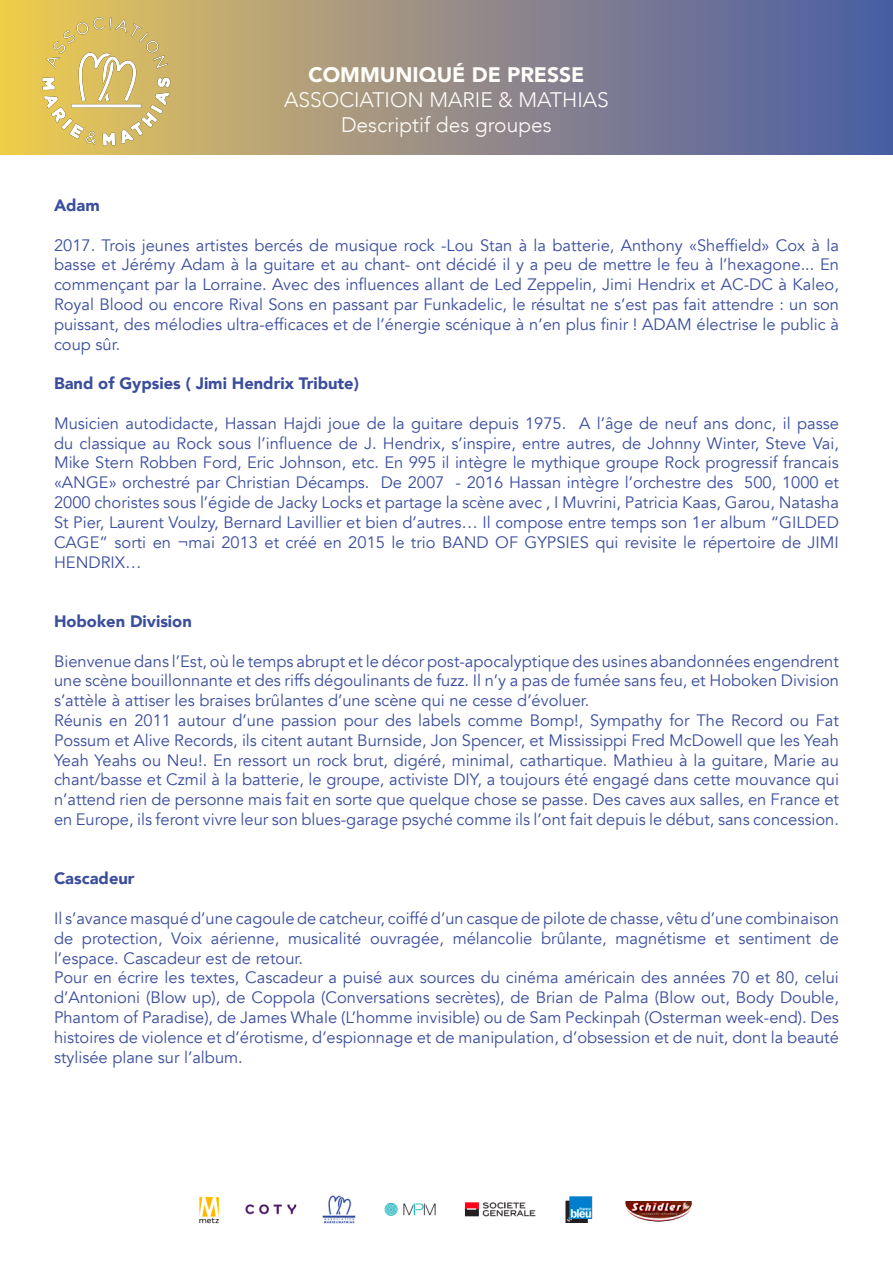
<style>
.page{position:relative;width:893px;height:1263px;background:#fff}
.page>*{position:absolute;margin:0;border:0;box-sizing:border-box;transform-origin:0 0}
.t1{font:300 21px "Avenir";color:#fffefa}
.t2{font:900 21px "Avenir";color:#fffefa}
.t3{font:16.5px/19.8px "Avenir";color:#3b4e9d;text-align:justify}
.t4{font:900 16.5px "Avenir";color:#3b4e9d}
</style>
<div class="page">
<svg style="left:0;top:0;width:893px;height:154px;background:#8f8887"></svg>
<img style="left:35px;top:11px;width:141px;height:141px">
<img style="left:199px;top:1195px;width:494px;height:29px">
<p class="t2" style="left:308px;top:56px;width:278px">COMMUNIQUÉ DE PRESSE</p>
<p class="t1" style="left:284px;top:87px;width:326px">ASSOCIATION MARIE &amp; MATHIAS</p>
<p class="t1" style="left:341px;top:112px;width:212px">Descriptif des groupes</p>
<p class="t4" style="left:54px;top:191px;width:47px">Adam</p>
<p class="t3" style="left:54px;top:235px;width:787px">2017. Trois jeunes artistes bercés de musique rock -Lou Stan à la batterie, Anthony «Sheffield» Cox à la basse et Jérémy Adam à la guitare et au chant- ont décidé il y a peu de mettre le feu à l’hexagone... En commençant par la Lorraine. Avec des influences allant de Led Zeppelin, Jimi Hendrix et AC-DC à Kaleo, Royal Blood ou encore Rival Sons en passant par Funkadelic, le résultat ne s’est pas fait attendre : un son puissant, des mélodies ultra-efficaces et de l’énergie scénique à n’en plus finir ! ADAM électrise le public à coup sûr.</p>
<p class="t4" style="left:54px;top:369px;width:306px">Band of Gypsies ( Jimi Hendrix Tribute)</p>
<p class="t3" style="left:54px;top:414px;width:786px">Musicien autodidacte, Hassan Hajdi joue de la guitare depuis 1975. A l’âge de neuf ans donc, il passe du classique au Rock sous l’influence de J. Hendrix, s’inspire, entre autres, de Johnny Winter, Steve Vai, Mike Stern Robben Ford, Eric Johnson, etc. En 995 il intègre le mythique groupe Rock progressif francais «ANGE» orchestré par Christian Décamps. De 2007 - 2016 Hassan intègre l’orchestre des 500, 1000 et 2000 choristes sous l’égide de Jacky Locks et partage la scène avec , I Muvrini, Patricia Kaas, Garou, Natasha St Pier, Laurent Voulzy, Bernard Lavillier et bien d’autres… Il compose entre temps son 1er album “GILDED CAGE” sorti en ¬mai 2013 et créé en 2015 le trio BAND OF GYPSIES qui revisite le répertoire de JIMI HENDRIX…</p>
<p class="t4" style="left:54px;top:607px;width:139px">Hoboken Division</p>
<p class="t3" style="left:54px;top:651px;width:786px">Bienvenue dans l’Est, où le temps abrupt et le décor post-apocalyptique des usines abandonnées engendrent une scène bouillonnante et des riffs dégoulinants de fuzz. Il n’y a pas de fumée sans feu, et Hoboken Division s’attèle à attiser les braises brûlantes d’une scène qui ne cesse d’évoluer.</p>
<p class="t3" style="left:54px;top:711px;width:786px">Réunis en 2011 autour d’une passion pour des labels comme Bomp!, Sympathy for The Record ou Fat Possum et Alive Records, ils citent autant Burnside, Jon Spencer, et Mississippi Fred McDowell que les Yeah Yeah Yeahs ou Neu!. En ressort un rock brut, digéré, minimal, cathartique. Mathieu à la guitare, Marie au chant/basse et Czmil à la batterie, le groupe, activiste DIY, a toujours été engagé dans cette mouvance qui n’attend rien de personne mais fait en sorte que quelque chose se passe. Des caves aux salles, en France et en Europe, ils feront vivre leur son blues-garage psyché comme ils l’ont fait depuis le début, sans concession.</p>
<p class="t4" style="left:54px;top:864px;width:82px">Cascadeur</p>
<p class="t3" style="left:54px;top:909px;width:786px">Il s’avance masqué d’une cagoule de catcheur, coiffé d’un casque de pilote de chasse, vêtu d’une combinaison de protection, Voix aérienne, musicalité ouvragée, mélancolie brûlante, magnétisme et sentiment de l’espace. Cascadeur est de retour.</p>
<p class="t3" style="left:54px;top:968px;width:786px">Pour en écrire les textes, Cascadeur a puisé aux sources du cinéma américain des années 70 et 80, celui d’Antonioni (Blow up), de Coppola (Conversations secrètes), de Brian de Palma (Blow out, Body Double, Phantom of Paradise), de James Whale (L’homme invisible) ou de Sam Peckinpah (Osterman week-end). Des histoires de violence et d’érotisme, d’espionnage et de manipulation, d’obsession et de nuit, dont la beauté stylisée plane sur l’album.</p>
</div>
